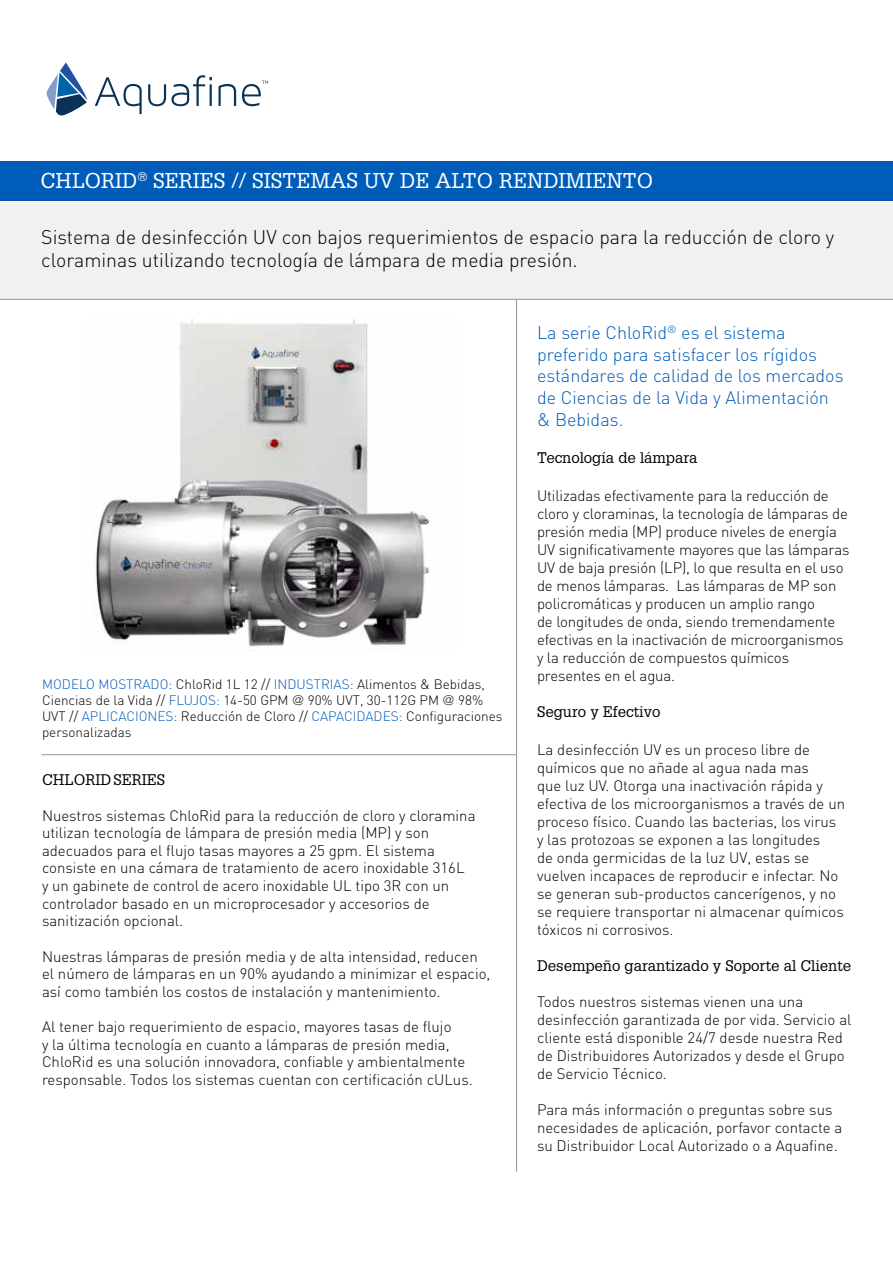
<style>
.page{position:relative;width:893px;height:1263px;background:#fff}
.page>*{position:absolute;margin:0;border:0;box-sizing:border-box;transform-origin:0 0}
.t1{font:21px "Glypha";color:#fff}
.t2{font:300 19.5px/23.4px "DIN";color:#000}
.t3{font:300 18px/21.6px "DIN";color:#005cb9}
.t4{font:300 15px/18px "DIN";color:#000}
.t5{font:15px "Glypha";color:#000}
.t6{font:300 13.5px/16.2px "DIN";color:#000}
.s1{color:#005cb9}
.s2{font-family:"Glypha";font-weight:400}
</style>
<div class="page">
<div style="left:0;top:200px;width:893px;height:99px;background:#f1f1f2"></div>
<hr style="left:0;top:299px;width:893px;height:1px;background:#939598">
<div style="left:0;top:161px;width:893px;height:39px;background:#005cb9"></div>
<svg style="left:95px;top:77px;width:47px;height:37px"></svg>
<svg style="left:148px;top:75px;width:64px;height:31px"></svg>
<svg style="left:218px;top:84px;width:18px;height:22px"></svg>
<svg style="left:242px;top:81px;width:26px;height:25px"></svg>
<svg style="left:47px;top:62px;width:40px;height:54px"></svg>
<hr style="left:516px;top:299px;width:1px;height:872px;background:#939598">
<hr style="left:41px;top:754px;width:475px;height:1px;background:#939598">
<img style="left:95px;top:319px;width:335px;height:332px">
<h1 class="t1" style="left:40px;top:168px;width:614px">CHLORID<sup>®</sup> SERIES // SISTEMAS UV DE ALTO RENDIMIENTO</h1>
<h2 class="t2" style="left:41px;top:225px;width:794px">Sistema de desinfección UV con bajos requerimientos de espacio para la reducción de cloro y cloraminas utilizando tecnología de lámpara de media presión.</h2>
<p class="t6" style="left:42px;top:676px;width:462px"><span class="s1">MODELO MOSTRADO:</span> ChloRid 1L 12 // <span class="s1">INDUSTRIAS:</span> Alimentos &amp; Bebidas, Ciencias de la Vida // <span class="s1">FLUJOS:</span> 14-50 GPM <span class="s2">@</span> 90% UVT, 30-112G PM <span class="s2">@</span> 98% UVT // <span class="s1">APLICACIONES:</span> Reducción de Cloro // <span class="s1">CAPACIDADES:</span> Configuraciones personalizadas</p>
<p class="t5" style="left:42px;top:770px;width:125px">CHLORID SERIES</p>
<p class="t4" style="left:42px;top:806px;width:435px">Nuestros sistemas ChloRid para la reducción de cloro y cloramina utilizan tecnología de lámpara de presión media (MP) y son adecuados para el flujo tasas mayores a 25 gpm. El sistema consiste en una cámara de tratamiento de acero inoxidable 316L<br>y un gabinete de control de acero inoxidable UL tipo 3R con un controlador basado en un microprocesador y accesorios de sanitización opcional.</p>
<p class="t4" style="left:42px;top:947px;width:450px">Nuestras lámparas de presión media y de alta intensidad, reducen el número de lámparas en un 90% ayudando a minimizar el espacio, así como también los costos de instalación y mantenimiento.</p>
<p class="t4" style="left:42px;top:1018px;width:432px">Al tener bajo requerimiento de espacio, mayores tasas de flujo<br>y la última tecnología en cuanto a lámparas de presión media, ChloRid es una solución innovadora, confiable y ambientalmente responsable. Todos los sistemas cuentan con certificación cULus.</p>
<p class="t3" style="left:537px;top:322px;width:308px">La serie ChloRid<sup>®</sup> es el sistema preferido para satisfacer los rígidos estándares de calidad de los mercados de Ciencias de la Vida y Alimentación &amp; Bebidas.</p>
<p class="t5" style="left:537px;top:449px;width:162px">Tecnología de lámpara</p>
<p class="t4" style="left:537px;top:487px;width:314px">Utilizadas efectivamente para la reducción de cloro y cloraminas, la tecnología de lámparas de presión media (MP) produce niveles de energía UV significativamente mayores que las lámparas UV de baja presión (LP), lo que resulta en el uso de menos lámparas. Las lámparas de MP son policromáticas y producen un amplio rango<br>de longitudes de onda, siendo tremendamente efectivas en la inactivación de microorganismos y la reducción de compuestos químicos presentes en el agua.</p>
<p class="t5" style="left:537px;top:703px;width:125px">Seguro y Efectivo</p>
<p class="t4" style="left:537px;top:740px;width:310px">La desinfección UV es un proceso libre de químicos que no añade al agua nada mas<br>que luz UV. Otorga una inactivación rápida y efectiva de los microorganismos a través de un proceso físico. Cuando las bacterias, los virus y las protozoas se exponen a las longitudes<br>de onda germicidas de la luz UV, estas se vuelven incapaces de reproducir e infectar. No se generan sub-productos cancerígenos, y no se requiere transportar ni almacenar químicos tóxicos ni corrosivos.</p>
<p class="t5" style="left:537px;top:956px;width:316px">Desempeño garantizado y Soporte al Cliente</p>
<p class="t4" style="left:537px;top:992px;width:316px">Todos nuestros sistemas vienen una una desinfección garantizada de por vida. Servicio al cliente está disponible 24/7 desde nuestra Red de Distribuidores Autorizados y desde el Grupo de Servicio Técnico.</p>
<p class="t4" style="left:537px;top:1100px;width:307px">Para más información o preguntas sobre sus necesidades de aplicación, porfavor contacte a su Distribuidor Local Autorizado o a Aquafine.</p>
</div>
